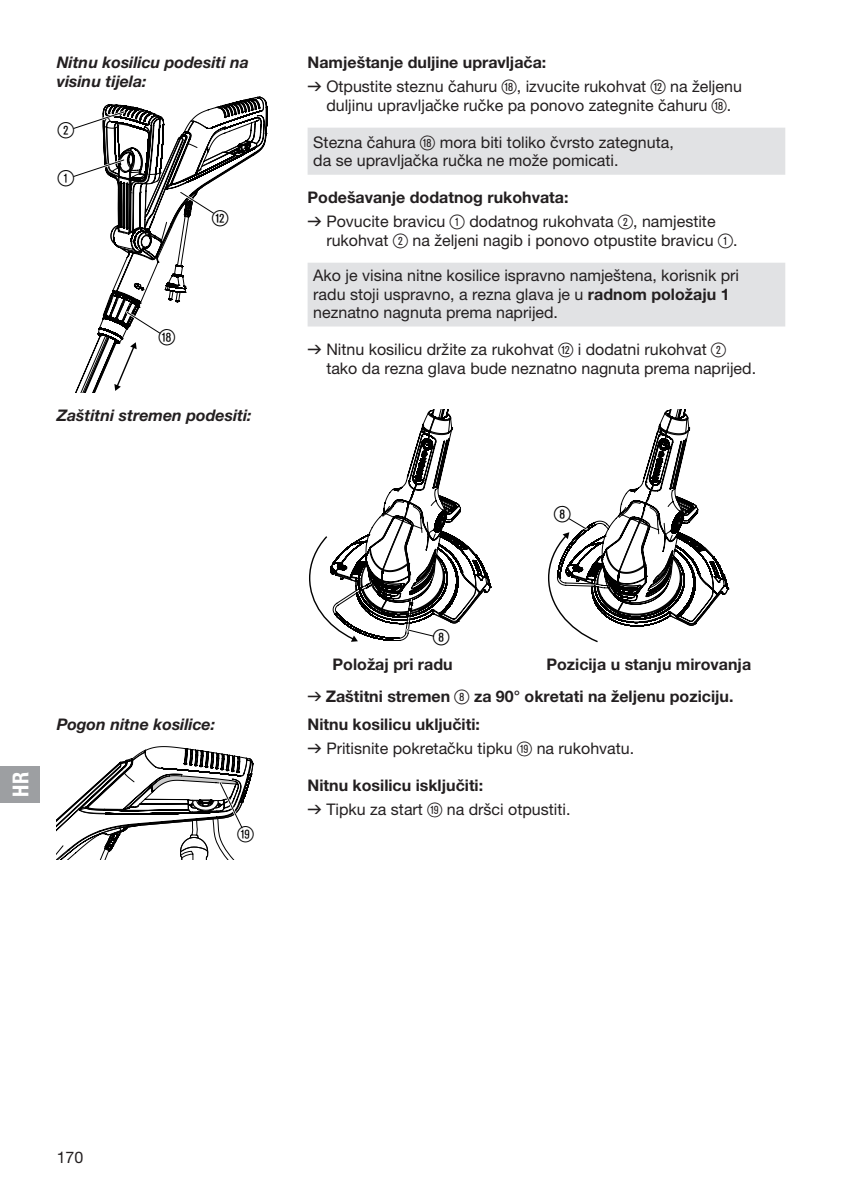
<style>
.page{position:relative;width:842px;height:1191px;background:#fff}
.page>*{position:absolute;margin:0;border:0;box-sizing:border-box;transform-origin:0 0}
.t1{font:22.2px "Ziffernim Kreisund Quadrat BQ";color:#000}
.t2{font:22px/48px "Ziffernim Kreisund Quadrat BQ";color:#000}
.t3{font:22px "GARDENA Pro Bo Cond";color:#fff}
.t4{font:16px/24px "GARDENA Pro";color:#231f20}
.t5{font:700 16px/31.6px "GARDENA Pro";color:#231f20}
.t6{font:italic 700 16px/18.4px "GARDENA Pro";color:#231f20}
.s1{font-weight:700}
.s2{font-family:"Formdruck"}
.s3{font-family:"Ziffernim Kreisund Quadrat BQ";font-size:20px}
.s4{font-family:"Formdruck";font-weight:400}
.s5{font-family:"Ziffernim Kreisund Quadrat BQ";font-weight:400;font-size:20px}
</style>
<div class="page">
<svg style="left:308px;top:128px;width:477px;height:198px;fill:#e1e2e4"></svg>
<svg style="left:73px;top:96px;width:195px;height:296px"></svg>
<svg style="left:309px;top:409px;width:182px;height:233px"></svg>
<svg style="left:548px;top:409px;width:181px;height:234px"></svg>
<svg style="left:57px;top:746px;width:197px;height:113px"></svg>
<div style="left:0;top:766px;width:40px;height:36px;background:#9d9fa2"></div>
<p class="t6" style="left:57px;top:53px;width:194px">Nitnu kosilicu podesiti na visinu tijela:</p>
<h2 class="t2" style="left:58px;top:106px;width:18px">2<br>1</h2>
<h2 class="t2" style="left:212px;top:194px;width:18px">W</h2>
<h2 class="t2" style="left:159px;top:314px;width:18px">I</h2>
<p class="t6" style="left:57px;top:405px;width:196px">Zaštitni stremen podesiti:</p>
<h2 class="t3" style="left:7px;top:796px;width:26px;rotate:-90deg">HR</h2>
<p class="t6" style="left:57px;top:715px;width:160px">Pogon nitne kosilice:</p>
<h2 class="t2" style="left:238px;top:810px;width:18px">O</h2>
<p class="t4" style="left:308px;top:50px;width:436px"><span class="s1">Namještanje duljine upravljača:<br></span><span class="s2">v</span> Otpustite steznu čahuru <span class="s3">I</span>, izvucite rukohvat <span class="s3">W</span> na željenu</p>
<p class="t4" style="left:326px;top:93px;width:406px">duljinu upravljačke ručke pa ponovo zategnite čahuru <span class="s3">I</span>.</p>
<p class="t4" style="left:313px;top:133px;width:362px;line-height:18.4px">Stezna čahura <span class="s3">I</span> mora biti toliko čvrsto zategnuta, da se upravljačka ručka ne može pomicati.</p>
<p class="t4" style="left:308px;top:185px;width:409px"><span class="s1">Podešavanje dodatnog rukohvata:<br></span><span class="s2">v</span> Povucite bravicu <span class="s3">1</span> dodatnog rukohvata <span class="s3">2</span>, namjestite</p>
<p class="t4" style="left:326px;top:228px;width:413px">rukohvat <span class="s3">2</span> na željeni nagib i ponovo otpustite bravicu <span class="s3">1</span>.</p>
<p class="t4" style="left:313px;top:266px;width:427px;line-height:18.4px">Ako je visina nitne kosilice ispravno namještena, korisnik pri radu stoji uspravno, a rezna glava je u <span class="s1">radnom položaju 1 </span>neznatno nagnuta prema naprijed.</p>
<p class="t4" style="left:326px;top:340px;width:431px;line-height:18.4px;text-indent:-19px"><span class="s2">v</span> Nitnu kosilicu držite za rukohvat <span class="s3">W</span> i dodatni rukohvat <span class="s3">2 </span>tako da rezna glava bude neznatno nagnuta prema naprijed.</p>
<h2 class="t2" style="left:433px;top:613px;width:18px">8</h2>
<h1 class="t1" style="left:554px;top:501px;width:18px">8</h1>
<p class="t5" style="left:333px;top:648px;width:121px">Položaj pri radu</p>
<p class="t5" style="left:308px;top:648px;width:445px;text-indent:239px">Pozicija u stanju mirovanja <span class="s4">v</span> Zaštitni stremen <span class="s5">8</span> za 90° okretati na željenu poziciju.</p>
<p class="t4" style="left:308px;top:712px;width:328px"><span class="s1">Nitnu kosilicu uključiti:<br></span><span class="s2">v</span> Pritisnite pokretačku tipku <span class="s3">O</span> na rukohvatu.</p>
<p class="t4" style="left:308px;top:773px;width:264px"><span class="s1">Nitnu kosilicu isključiti:<br></span><span class="s2">v</span> Tipku za start <span class="s3">O</span> na dršci otpustiti.</p>
<p class="t4" style="left:57px;top:1144px;width:28px">170</p>
</div>
